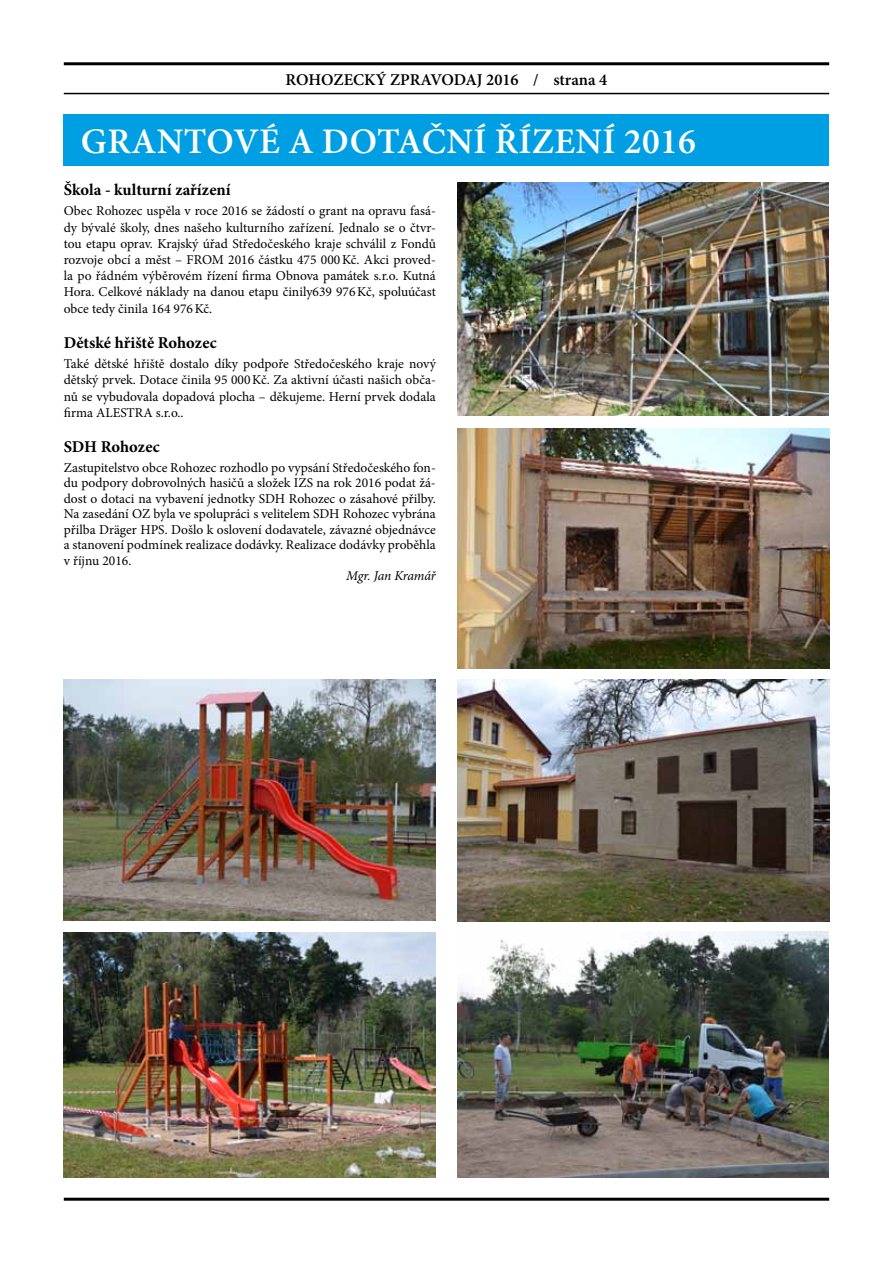
<style>
.page{position:relative;width:893px;height:1263px;background:#fff}
.page>*{position:absolute;margin:0;border:0;box-sizing:border-box;transform-origin:0 0}
.t1{font:600 36px "Minion Pro";letter-spacing:.01em;color:#fff}
.t2{font:700 16.5px "Minion Pro";color:#000}
.t3{font:600 16.5px "Minion Pro";color:#000}
.t4{font:13.5px/16.2px "Minion Pro";color:#000;text-align:justify}
.t5{font:italic 13.5px "Minion Pro";letter-spacing:-.015em;color:#000}
</style>
<div class="page">
<hr style="left:64px;top:93px;width:765px;height:1px;background:#000">
<hr style="left:64px;top:62px;width:765px;height:3px;background:#000">
<hr style="left:64px;top:1198px;width:765px;height:3px;background:#000">
<div style="left:64px;top:115px;width:765px;height:51px;background:#009fe3"></div>
<img style="left:64px;top:680px;width:372px;height:240px">
<img style="left:457px;top:932px;width:372px;height:246px">
<img style="left:457px;top:183px;width:372px;height:233px">
<img style="left:64px;top:932px;width:371px;height:246px">
<img style="left:457px;top:429px;width:372px;height:239px">
<img style="left:457px;top:680px;width:372px;height:241px">
<p class="t3" style="left:286px;top:68px;width:323px">ROHOZECKÝ ZPRAVODAJ 2016 / STRANA 4</p>
<h1 class="t1" style="left:81px;top:117px;width:129px">GRANTOV</h1>
<h1 class="t1" style="left:259px;top:117px;width:89px">É A DOTA</h1>
<h1 class="t1" style="left:422px;top:117px;width:276px">ČNÍ ŘÍZENÍ 2016</h1>
<p class="t2" style="left:64px;top:178px;width:168px">Škola - kulturní zařízení</p>
<p class="t4" style="left:64px;top:203px;width:374px">Obec Rohozec uspěla v roce 2016 se žádostí o grant na opravu fasá&shy;dy bývalé školy, dnes našeho kulturního zařízení. Jednalo se o čtvr&shy;tou etapu oprav. Krajský úřad Středočeského kraje schválil z Fondů rozvoje obcí a měst – FROM 2016 částku 475 000Kč. Akci proved&shy;la po řádném výběrovém řízení firma Obnova památek s.r.o. Kutná Hora. Celkové náklady na danou etapu činily639 976Kč, spoluúčast obce tedy činila 164 976Kč.</p>
<p class="t2" style="left:64px;top:331px;width:155px">Dětské hřiště Rohozec</p>
<p class="t4" style="left:64px;top:356px;width:374px">Také dětské hřiště dostalo díky podpoře Středočeského kraje nový dětský prvek. Dotace činila 95 000Kč. Za aktivní účasti našich obča&shy;nů se vybudovala dopadová plocha – děkujeme. Herní prvek dodala firma ALESTRA s.r.o..</p>
<p class="t2" style="left:64px;top:435px;width:97px">SDH Rohozec</p>
<p class="t4" style="left:64px;top:460px;width:374px;line-height:15.6px">Zastupitelstvo obce Rohozec rozhodlo po vypsání Středočeského fon&shy;du podpory dobrovolných hasičů a složek IZS na rok 2016 podat žá&shy;dost o dotaci na vybavení jednotky SDH Rohozec o zásahové přilby.<br>Na zasedání OZ byla ve spolupráci s velitelem SDH Rohozec vybrána přilba Dräger HPS. Došlo k oslovení dodavatele, závazné objednávce a stanovení podmínek realizace dodávky. Realizace dodávky proběhla v říjnu 2016.</p>
<p class="t5" style="left:346px;top:567px;width:91px">Mgr. Jan Kramář</p>
</div>
